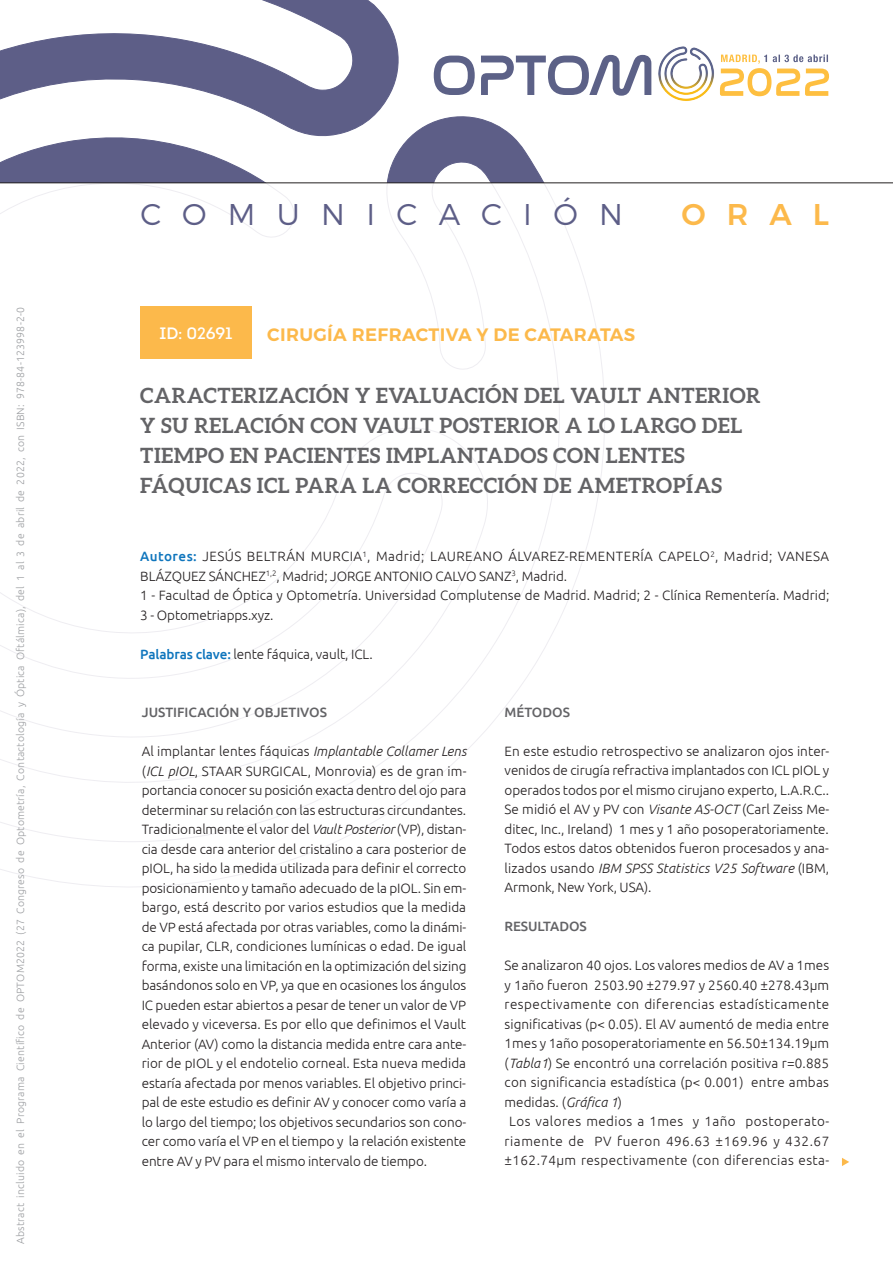
<style>
.page{position:relative;width:893px;height:1263px;background:#fff}
.page>*{position:absolute;margin:0;border:0;box-sizing:border-box;transform-origin:0 0}
.t1{font:300 30px "Montserrat";letter-spacing:.71em;color:#5d5e87}
.t2{font:500 30px "Montserrat";color:#fcb94b}
.t3{font:700 21px/30px "Aleo";letter-spacing:.02em;color:#636366}
.t4{font:600 18px "Montserrat";letter-spacing:.02em;color:#fcb94b}
.t5{font:16.5px "Intro";letter-spacing:-.01em;color:#fff}
.t6{font:300 13.5px/19.5px "Ubuntu";letter-spacing:.005em;color:#231f20;text-align:justify}
.t7{font:300 13.5px "Ubuntu";letter-spacing:.035em;color:#231f20}
.t8{font:300 13.5px "Ubuntu";letter-spacing:.03em;color:#231f20}
.t9{font:500 13.5px "Ubuntu";color:#636366}
.t10{font:300 13.5px "Ubuntu";letter-spacing:.04em;color:#231f20}
.t11{font:300 10.5px "Ubuntu";letter-spacing:.02em;color:#9d9fa2}
.s1{font-weight:500;color:#1076bd}
.s2{font-style:italic}
</style>
<div class="page">
<svg style="left:0;top:0;width:609px;height:183px"></svg>
<svg style="left:0;top:184px;width:605px;height:703px"></svg>
<img style="left:651px;top:46px;width:63px;height:55px">
<svg style="left:434px;top:55px;width:217px;height:41px"></svg>
<svg style="left:720px;top:55px;width:109px;height:41px"></svg>
<hr style="left:0;top:183px;width:893px;height:1px;background:#231f20">
<div style="left:140px;top:306px;width:112px;height:53px;background:#fcb94b"></div>
<svg style="left:842px;top:1158px;width:7px;height:8px"></svg>
<p class="t11" style="left:14px;top:1244px;width:938px;rotate:-90deg">Abstract incluido en el Programa Científico de OPTOM2022 (27 Congreso de Optometría, Contactología y Óptica Oftálmica), del 1 al 3 de abril de 2022, con ISBN: 978-84-123998-2-0</p>
<h1 class="t1" style="left:140px;top:196px;width:484px">COMUNICACIÓN</h1>
<h1 class="t2" style="left:682px;top:191px;width:149px">ORAL</h1>
<p class="t5" style="left:160px;top:322px;width:74px">ID: 02691</p>
<h3 class="t4" style="left:267px;top:324px;width:370px">CIRUGÍA REFRACTIVA Y DE CATARATAS</h3>
<h2 class="t3" style="left:140px;top:380px;width:622px">CARACTERIZACIÓN Y EVALUACIÓN DEL VAULT ANTERIOR Y SU RELACIÓN CON VAULT POSTERIOR A LO LARGO DEL TIEMPO EN PACIENTES IMPLANTADOS CON LENTES FÁQUICAS ICL PARA LA CORRECCIÓN DE AMETROPÍAS</h2>
<p class="t6" style="left:140px;top:546px;width:691px;text-align:left"><span class="s1">AUTORES:</span> JESÚS BELTRÁN MURCIA<sup>1</sup>, Madrid; LAUREANO ÁLVAREZ-REMENTERÍA CAPELO<sup>2</sup>, Madrid; VANESA BLÁZQUEZ SÁNCHEZ<sup>1,2</sup>, Madrid; JORGE ANTONIO CALVO SANZ<sup>3</sup>, Madrid.<br>1 - Facultad de Óptica y Optometría. Universidad Complutense de Madrid. Madrid; 2 - Clínica Rementería. Madrid; 3 - Optometriapps.xyz.</p>
<p class="t6" style="left:140px;top:644px;width:234px"><span class="s1">PALABRAS CLAVE:</span> lente fáquica, vault, ICL.</p>
<p class="t9" style="left:142px;top:704px;width:187px">JUSTIFICACIÓN Y OBJETIVOS</p>
<p class="t6" style="left:142px;top:741px;width:326px">Al implantar lentes fáquicas <span class="s2">Implantable Collamer Lens </span>(<span class="s2">ICL pIOL</span>, STAAR SURGICAL, Monrovia) es de gran im&shy;portancia conocer su posición exacta dentro del ojo para determinar su relación con las estructuras circundantes.<br>Tradicionalmente el valor del <span class="s2">Vault Posterior</span> (VP), distan&shy;cia desde cara anterior del cristalino a cara posterior de pIOL, ha sido la medida utilizada para definir el correcto posicionamiento y tamaño adecuado de la pIOL. Sin em&shy;bargo, está descrito por varios estudios que la medida de VP está afectada por otras variables, como la dinámi&shy;ca pupilar, CLR, condiciones lumínicas o edad. De igual forma, existe una limitación en la optimización del sizing basándonos solo en VP, ya que en ocasiones los ángulos IC pueden estar abiertos a pesar de tener un valor de VP elevado y viceversa. Es por ello que definimos el Vault Anterior (AV) como la distancia medida entre cara ante&shy;rior de pIOL y el endotelio corneal. Esta nueva medida estaría afectada por menos variables. El objetivo princi&shy;pal de este estudio es definir AV y conocer como varía a lo largo del tiempo; los objetivos secundarios son cono&shy;cer como varía el VP en el tiempo y la relación existente entre AV y PV para el mismo intervalo de tiempo.</p>
<p class="t9" style="left:505px;top:704px;width:67px">MÉTO DOS</p>
<p class="t6" style="left:505px;top:741px;width:326px">En este estudio retrospectivo se analizaron ojos inter&shy;venidos de cirugía refractiva implantados con ICL pIOL y operados todos por el mismo cirujano experto, L.A.R.C..<br>Se midió el AV y PV con <span class="s2">Visante AS-OCT</span> (Carl Zeiss Me&shy;ditec, Inc., Ireland) 1 mes y 1 año posoperatoriamente.<br>Todos estos datos obtenidos fueron procesados y ana&shy;lizados usando <span class="s2">IBM SPSS Statistics V25 Software</span> (IBM, Armonk, New York, USA).</p>
<p class="t9" style="left:505px;top:918px;width:84px">RESULTADOS</p>
<p class="t6" style="left:505px;top:955px;width:326px">Se analizaron 40 ojos. Los valores medios de AV a 1mes</p>
<p class="t6" style="left:505px;top:975px;width:326px">y 1año fueron 2503.90 ±279.97 y 2560.40 ±278.43µm</p>
<p class="t7" style="left:505px;top:996px;width:326px">respectivamente con diferencias estadísticamente</p>
<p class="t6" style="left:505px;top:1014px;width:326px">significativas (p&lt; 0.05). El AV aumentó de media entre</p>
<p class="t6" style="left:505px;top:1033px;width:326px">1mes y 1año posoperatoriamente en 56.50±134.19µm</p>
<p class="t6" style="left:505px;top:1053px;width:326px">(<span class="s2">Tabla1</span>) Se encontró una correlación positiva r=0.885</p>
<p class="t6" style="left:505px;top:1072px;width:326px">con significancia estadística (p&lt; 0.001) entre ambas</p>
<p class="t6" style="left:505px;top:1092px;width:119px">medidas. (<span class="s2">Gráfica 1</span>)</p>
<p class="t7" style="left:509px;top:1113px;width:321px">Los valores medios a 1mes y 1año postoperato-</p>
<p class="t10" style="left:505px;top:1133px;width:326px">riamente de PV fueron 496.63 ±169.96 y 432.67</p>
<p class="t8" style="left:505px;top:1152px;width:326px">±162.74µm respectivamente (con diferencias esta-</p>
</div>
